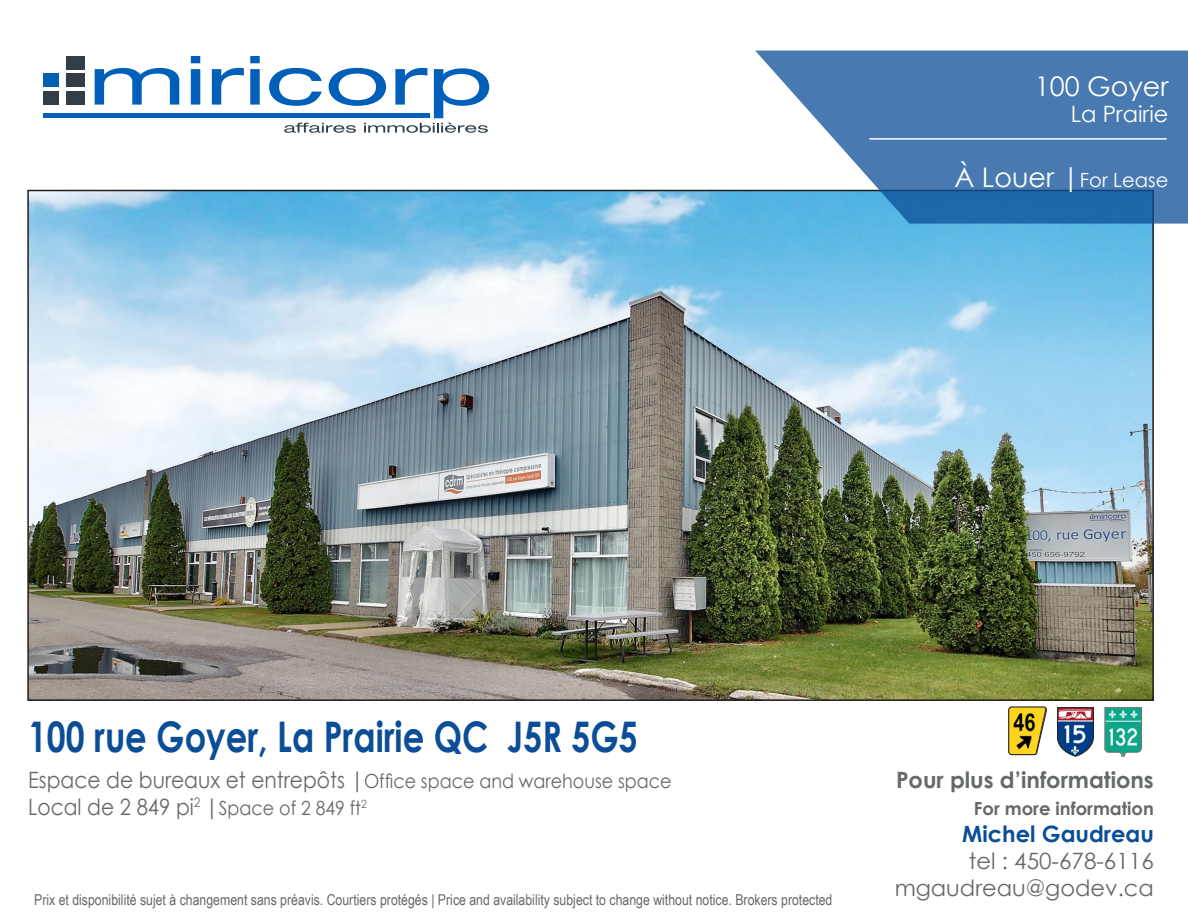
<style>
.page{position:relative;width:1188px;height:918px;background:#fff}
.page>*{position:absolute;margin:0;border:0;box-sizing:border-box;transform-origin:0 0}
.t1{font:700 42.15px "Century Gothic";color:#0b4e97;scale:.8 1}
.t2{font:27px "Century Gothic";color:#fff}
.t3{font:22.5px "Century Gothic";color:#656969}
.t4{font:22.5px "Century Gothic";color:#656969;scale:.9 1}
.t5{font:700 22.5px "Century Gothic";color:#656969}
.t6{font:700 22.5px "Century Gothic";color:#0b4e97}
.t7{font:22.5px "Century Gothic";color:#fff}
.t8{font:19.5px "Century Gothic";color:#656969;scale:.9 1}
.t9{font:19.5px "Century Gothic";color:#fff}
.t10{font:700 18px "Century Gothic";color:#656969}
.t11{font:15px "Arial Narrow";color:#656969}
.s1{font-size:27px}
.s2{font-size:22.5px}
.s3{font-size:19.5px}
</style>
<div class="page">
<img style="left:30px;top:193px;width:1121px;height:505px">
<svg style="left:1008px;top:706px;width:39px;height:50px;background:#c0a73e"></svg>
<svg style="left:1057px;top:707px;width:37px;height:50px"></svg>
<svg style="left:1104px;top:707px;width:38px;height:50px;background:#4fb6a2"></svg>
<svg style="left:95px;top:68px;width:84px;height:37px"></svg>
<svg style="left:191px;top:56px;width:9px;height:49px"></svg>
<svg style="left:212px;top:68px;width:32px;height:37px"></svg>
<svg style="left:250px;top:56px;width:10px;height:49px"></svg>
<hr style="left:43px;top:114px;width:387px;height:4px;background:#005fb9">
<div style="left:66px;top:74px;width:19px;height:13px;background:#313e48"></div>
<div style="left:66px;top:56px;width:19px;height:13px;background:#313e48"></div>
<div style="left:66px;top:91px;width:19px;height:13px;background:#313e48"></div>
<div style="left:43px;top:74px;width:16px;height:13px;background:#005fb9"></div>
<div style="left:43px;top:91px;width:16px;height:13px;background:#313e48"></div>
<svg style="left:269px;top:68px;width:220px;height:65px"></svg>
<svg style="left:755px;top:51px;width:433px;height:173px;background:#588abb"></svg>
<hr style="left:869px;top:138px;width:298px;height:2px;background:#fff">
<h2 class="t2" style="left:1035px;top:68px;width:135px">100 Goyer</h2>
<h3 class="t7" style="left:1071px;top:98px;width:99px">La Prairie</h3>
<h3 class="t9" style="left:955px;top:167px;width:216px"><span class="s1">À Louer |</span>For Lease</h3>
<p class="t1" style="left:28px;top:704px;width:763px">100 rue Goyer, La Prairie QC J5R 5G5</p>
<p class="t8" style="left:28px;top:767px;width:717px"><span class="s2">Espace de bureaux et entrepôts |</span>Office space and warehouse space</p>
<p class="t4" style="left:28px;top:791px;width:378px">Local de 2 849 pi<sup>2</sup> |<span class="s3">Space of 2 849 ft</span><sup>2</sup></p>
<p class="t11" style="left:34px;top:889px;width:800px">Prix et disponibilité sujet à changement sans préavis. Courtiers protégés | Price and availability subject to change without notice. Brokers protected</p>
<p class="t5" style="left:896px;top:763px;width:259px">Pour plus d’informations</p>
<p class="t10" style="left:974px;top:795px;width:181px">For more information</p>
<p class="t6" style="left:962px;top:817px;width:193px">Michel Gaudreau</p>
<p class="t3" style="left:969px;top:845px;width:187px">tel : 450-678-6116</p>
<p class="t3" style="left:895px;top:872px;width:261px">mgaudreau@godev.ca</p>
</div>
